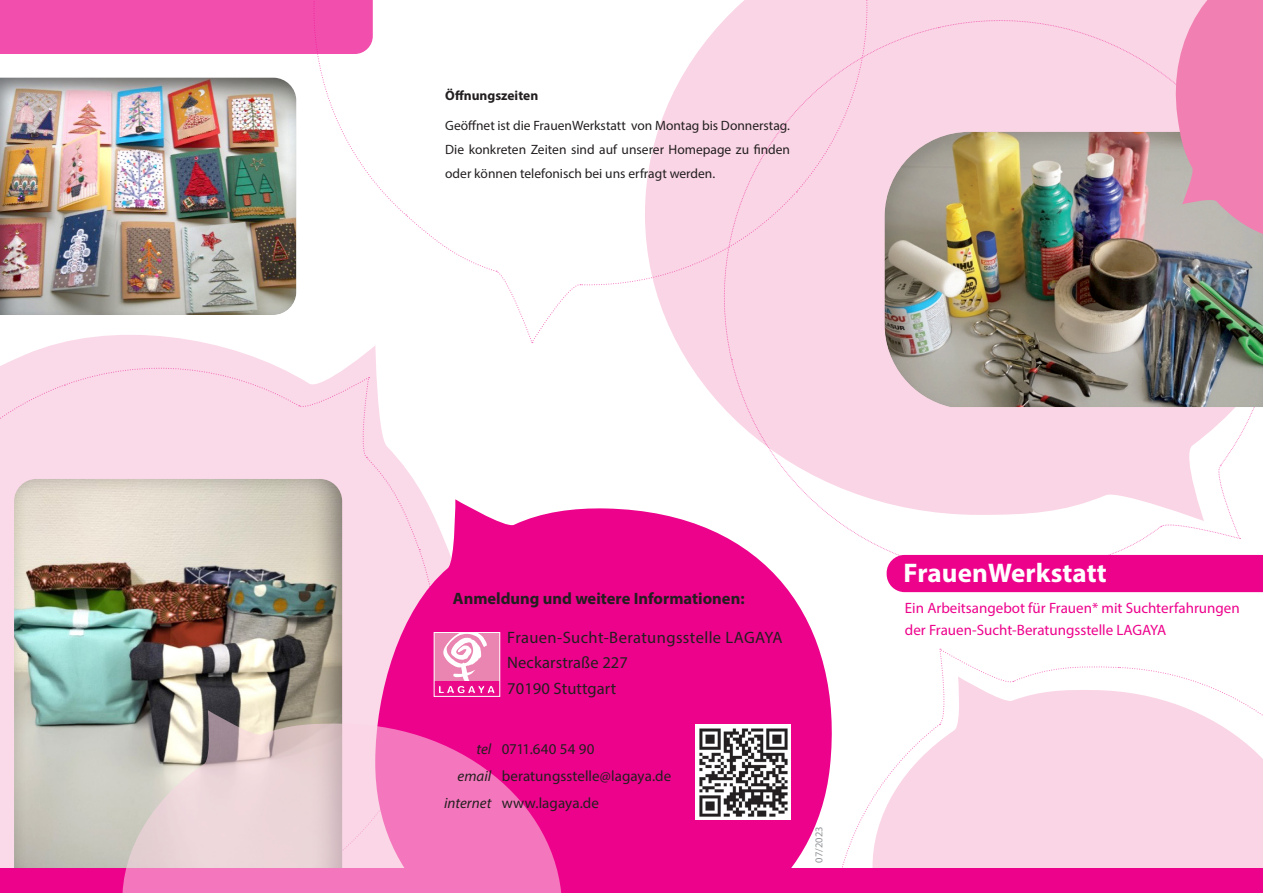
<style>
.page{position:relative;width:1263px;height:893px;background:#fff}
.page>*{position:absolute;margin:0;border:0;box-sizing:border-box;transform-origin:0 0}
.t1{font:700 27px "Myriad Pro";letter-spacing:.005em;color:#fff}
.t2{font:16.5px "Myriad Pro";letter-spacing:.01em;color:#231f20}
.t3{font:700 16.5px "Myriad Pro";color:#231f20}
.t4{font:15px "Myriad Pro";color:#ed028c}
.t5{font:15px "Myriad Pro";letter-spacing:.005em;color:#231f20}
.t6{font:italic 15px "Myriad Pro";letter-spacing:.005em;color:#231f20}
.t7{font:13.5px/24px "Myriad Pro";color:#231f20;text-align:justify}
.t8{font:700 13.5px "Myriad Pro";color:#231f20}
.t9{font:10.5px "Myriad Pro";color:#939598}
</style>
<div class="page">
<img style="left:0;top:0;width:1263px;height:893px">
<div style="left:434px;top:632px;width:66px;height:64px;border:1px solid #fff"></div>
<img style="left:695px;top:724px;width:95px;height:95px">
<p class="t8" style="left:445px;top:87px;width:95px">Öffnungszeiten</p>
<p class="t7" style="left:445px;top:114px;width:346px">Geöffnet ist die FrauenWerkstatt von Montag bis Donnerstag.<br>Die konkreten Zeiten sind auf unserer Homepage zu finden oder können telefonisch bei uns erfragt werden.</p>
<p class="t3" style="left:453px;top:588px;width:293px">Anmeldung und weitere Informationen:</p>
<p class="t2" style="left:507px;top:627px;width:277px">Frauen-Sucht-Beratungsstelle LAGAYA</p>
<p class="t2" style="left:507px;top:653px;width:122px">Neckarstraße 227</p>
<p class="t2" style="left:507px;top:678px;width:110px">70190 Stuttgart</p>
<p class="t6" style="left:476px;top:739px;width:16px">tel</p>
<p class="t6" style="left:457px;top:766px;width:35px">email</p>
<p class="t6" style="left:444px;top:793px;width:49px">internet</p>
<p class="t5" style="left:502px;top:739px;width:94px">0711.640 54 90</p>
<p class="t5" style="left:502px;top:766px;width:171px">beratungsstelle@lagaya.de</p>
<p class="t5" style="left:502px;top:793px;width:99px">www.lagaya.de</p>
<p class="t9" style="left:812px;top:863px;width:37px;rotate:-90deg">07/2023</p>
<p class="t1" style="left:904px;top:556px;width:205px">FrauenWerkstatt</p>
<p class="t4" style="left:905px;top:599px;width:336px">Ein Arbeitsangebot für Frauen* mit Suchterfahrungen</p>
<p class="t4" style="left:905px;top:621px;width:263px">der Frauen-Sucht-Beratungsstelle LAGAYA</p>
</div>
